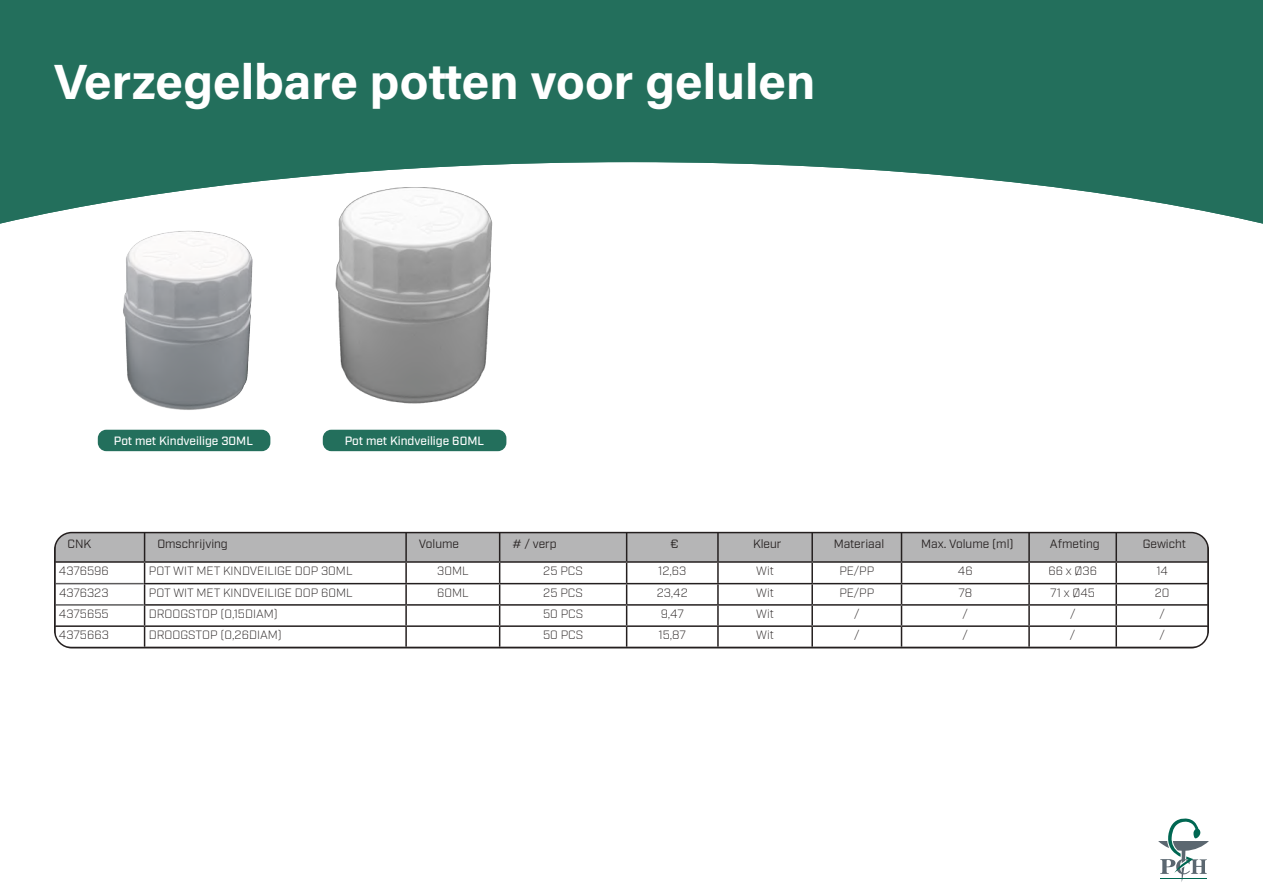
<style>
.page{position:relative;width:1263px;height:893px;background:#fff}
.page>*{position:absolute;margin:0;border:0;box-sizing:border-box;transform-origin:0 0}
.t1{font:700 49.5px "Acumin Pro";color:#fff}
.t2{font:300 12px "Industry";color:#241f1f}
.t3{font:12px "Industry";color:#241f1f}
.t4{font:500 12px "Industry";color:#fff}
</style>
<div class="page">
<svg style="left:1px;top:0;width:1262px;height:224px;fill:#236f5c"></svg>
<svg style="left:1158px;top:818px;width:51px;height:64px"></svg>
<hr style="left:1160px;top:878px;width:47px;height:1px;background:#006752">
<svg style="left:0;top:0;width:1px;height:224px"></svg>
<svg style="left:55px;top:533px;width:1153px;height:114px"></svg>
<hr style="left:1116px;top:647px;width:92px;height:1px;background:#241f1f">
<hr style="left:56px;top:583px;width:88px;height:1px;background:#5c5a5b">
<hr style="left:56px;top:604px;width:88px;height:2px;background:#5c5a5b">
<hr style="left:55px;top:647px;width:89px;height:1px;background:#5c5a5b">
<div style="left:54px;top:532px;width:1155px;height:116px;border:2px solid #241f1f;border-radius:17px"></div>
<img style="left:319px;top:176px;width:187px;height:228px">
<div style="left:115px;top:215px;width:146px;height:206px;background:#fff;opacity:.75"></div>
<div style="left:98px;top:430px;width:172px;height:21px;background:#236f5c;border-radius:9px"></div>
<div style="left:323px;top:430px;width:183px;height:21px;background:#236f5c;border-radius:9px"></div>
<h1 class="t1" style="left:54px;top:47px;width:763px">Verzegelbare potten voor gelulen</h1>
<h1 class="t1" style="left:54px;top:47px;width:583px">Flacons verre jaune PP28</h1>
<p class="t4" style="left:114px;top:434px;width:141px">Pot met Kindveilige 30ML</p>
<p class="t4" style="left:345px;top:434px;width:141px">Pot met Kindveilige 60ML</p>
<p class="t3" style="left:68px;top:536px;width:25px">CNK</p>
<p class="t3" style="left:157px;top:536px;width:72px">Omschrijving</p>
<p class="t3" style="left:419px;top:536px;width:42px">Volume</p>
<p class="t3" style="left:512px;top:536px;width:46px"># / verp</p>
<p class="t3" style="left:670px;top:536px;width:10px">€</p>
<p class="t3" style="left:753px;top:536px;width:30px">Kleur</p>
<p class="t3" style="left:834px;top:536px;width:52px">Materiaal</p>
<p class="t3" style="left:921px;top:536px;width:94px">Max. Volume (ml)</p>
<p class="t3" style="left:1050px;top:536px;width:51px">Afmeting</p>
<p class="t3" style="left:1143px;top:536px;width:45px">Gewicht</p>
<p class="t2" style="left:59px;top:564px;width:51px">4376596</p>
<p class="t2" style="left:149px;top:564px;width:205px">POT WIT MET KINDVEILIGE DOP 30ML</p>
<p class="t2" style="left:437px;top:564px;width:33px">30ML</p>
<p class="t2" style="left:543px;top:564px;width:41px">25 PCS</p>
<p class="t2" style="left:658px;top:564px;width:30px">12,63</p>
<p class="t2" style="left:756px;top:564px;width:19px">Wit</p>
<p class="t2" style="left:839px;top:564px;width:37px">PE/PP</p>
<p class="t2" style="left:958px;top:564px;width:16px">46</p>
<p class="t2" style="left:1048px;top:564px;width:50px">66 x Ø36</p>
<p class="t2" style="left:1156px;top:564px;width:13px">14</p>
<p class="t2" style="left:59px;top:585px;width:51px">4376323</p>
<p class="t2" style="left:149px;top:585px;width:205px">POT WIT MET KINDVEILIGE DOP 60ML</p>
<p class="t2" style="left:437px;top:585px;width:33px">60ML</p>
<p class="t2" style="left:543px;top:585px;width:41px">25 PCS</p>
<p class="t2" style="left:657px;top:585px;width:33px">23,42</p>
<p class="t2" style="left:756px;top:585px;width:19px">Wit</p>
<p class="t2" style="left:839px;top:585px;width:37px">PE/PP</p>
<p class="t2" style="left:958px;top:585px;width:15px">78</p>
<p class="t2" style="left:1050px;top:585px;width:46px">71 x Ø45</p>
<p class="t2" style="left:1155px;top:585px;width:16px">20</p>
<p class="t2" style="left:59px;top:607px;width:51px">4375655</p>
<p class="t2" style="left:149px;top:607px;width:131px">DROOGSTOP (0,15DIAM)</p>
<p class="t2" style="left:543px;top:607px;width:42px">50 PCS</p>
<p class="t2" style="left:661px;top:607px;width:25px">9,47</p>
<p class="t2" style="left:756px;top:607px;width:19px">Wit</p>
<p class="t2" style="left:854px;top:607px;width:7px">/</p>
<p class="t2" style="left:963px;top:607px;width:7px">/</p>
<p class="t2" style="left:1070px;top:607px;width:7px">/</p>
<p class="t2" style="left:1159px;top:607px;width:7px">/</p>
<p class="t2" style="left:59px;top:628px;width:51px">4375663</p>
<p class="t2" style="left:149px;top:628px;width:135px">DROOGSTOP (0,26DIAM)</p>
<p class="t2" style="left:543px;top:628px;width:42px">50 PCS</p>
<p class="t2" style="left:658px;top:628px;width:29px">15,87</p>
<p class="t2" style="left:756px;top:628px;width:19px">Wit</p>
<p class="t2" style="left:854px;top:628px;width:7px">/</p>
<p class="t2" style="left:962px;top:628px;width:7px">/</p>
<p class="t2" style="left:1070px;top:628px;width:7px">/</p>
<p class="t2" style="left:1159px;top:628px;width:7px">/</p>
</div>
